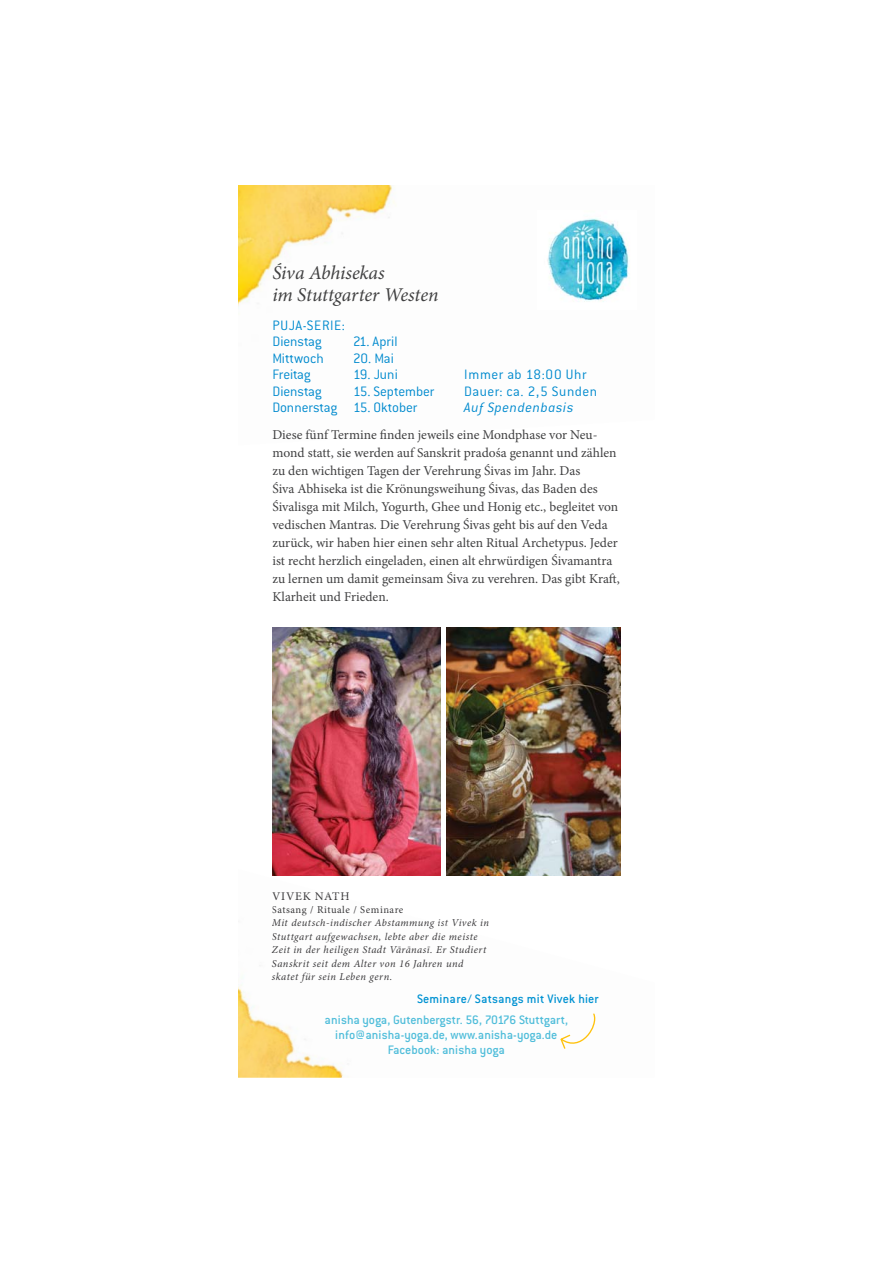
<style>
.page{position:relative;width:893px;height:1263px;background:#fff}
.page>*{position:absolute;margin:0;border:0;box-sizing:border-box;transform-origin:0 0}
.t1{font:italic 19.5px/22.5px "Minion Pro";letter-spacing:-.01em;color:#404041}
.t2{font:300 15px/16.5px "Conduit ITC";color:#008ace}
.t3{font:300 15px/16.5px "Conduit ITC";letter-spacing:.035em;color:#008ace}
.t4{font:italic 300 15px "Conduit ITC";letter-spacing:.04em;color:#008ace}
.t5{font:13.5px/18px "Minion Pro";color:#404041}
.t6{font:500 13.5px/15px "Conduit ITC";letter-spacing:-.005em;color:#4fbdda;text-align:center}
.t7{font:500 13.5px "Conduit ITC";letter-spacing:.015em;color:#0092d2}
.t8{font:12px "Minion Pro";letter-spacing:.06em;color:#3a393b}
.t9{font:italic 10.5px/13.5px "Minion Pro";letter-spacing:.04em;color:#3a393b}
.t10{font:10.5px "Minion Pro";letter-spacing:.05em;color:#3a393b}
</style>
<div class="page">
<img style="left:238px;top:869px;width:383px;height:209px">
<img style="left:238px;top:185px;width:157px;height:123px">
<img style="left:547px;top:218px;width:82px;height:84px">
<svg style="left:558px;top:1012px;width:41px;height:41px"></svg>
<img style="left:272px;top:892px;width:77px;height:8px">
<img style="left:272px;top:905px;width:131px;height:11px">
<img style="left:272px;top:919px;width:187px;height:10px">
<img style="left:272px;top:932px;width:206px;height:11px">
<img style="left:272px;top:946px;width:215px;height:10px">
<img style="left:272px;top:959px;width:191px;height:9px">
<img style="left:272px;top:973px;width:119px;height:10px">
<img style="left:272px;top:627px;width:168px;height:249px">
<img style="left:446px;top:627px;width:174px;height:249px">
<h1 class="t1" style="left:272px;top:263px;width:168px">Śiva Abhisekas<br>im Stuttgarter Westen</h1>
<p class="t2" style="left:272px;top:318px;width:74px">PUJA-SERIE:<br>Dienstag</p>
<p class="t2" style="left:353px;top:335px;width:46px">21. April</p>
<p class="t2" style="left:272px;top:351px;width:53px">Mittwoch</p>
<p class="t2" style="left:353px;top:351px;width:42px">20. Mai</p>
<p class="t2" style="left:272px;top:368px;width:40px">Freitag</p>
<p class="t2" style="left:353px;top:368px;width:46px">19. Juni</p>
<p class="t2" style="left:272px;top:384px;width:51px">Dienstag</p>
<p class="t2" style="left:272px;top:384px;width:163px;text-indent:81px">15. September<br>Donnerstag 15. Oktober</p>
<p class="t3" style="left:464px;top:368px;width:134px">Immer ab 18:00 Uhr<br>Dauer: ca. 2,5 Sunden</p>
<p class="t4" style="left:464px;top:398px;width:111px">Auf Spendenbasis</p>
<p class="t5" style="left:272px;top:427px;width:349px">Diese fünf Termine finden jeweils eine Mondphase vor Neu&shy;mond statt, sie werden auf Sanskrit pradośa genannt und zählen zu den wichtigen Tagen der Verehrung Śivas im Jahr. Das<br>Śiva Abhiseka ist die Krönungsweihung Śivas, das Baden des Śivalisga mit Milch, Yogurth, Ghee und Honig etc., begleitet von vedischen Mantras. Die Verehrung Śivas geht bis auf den Veda zurück, wir haben hier einen sehr alten Ritual Archetypus. Jeder ist recht herzlich eingeladen, einen alt ehrwürdigen Śivamantra zu lernen um damit gemeinsam Śiva zu verehren. Das gibt Kraft, Klarheit und Frieden.</p>
<p class="t8" style="left:272px;top:892px;width:79px">VIVEK NATH</p>
<p class="t10" style="left:272px;top:905px;width:133px">Satsang / Rituale / Seminare</p>
<p class="t9" style="left:272px;top:917px;width:218px">Mit deutsch-indischer Abstammung ist Vivek in Stuttgart aufgewachsen, lebte aber die meiste Zeit in der heiligen Stadt Vārānasī. Er Studiert Sanskrit seit dem Alter von 16 Jahren und skatet für sein Leben gern.</p>
<p class="t7" style="left:417px;top:994px;width:183px">Seminare/ Satsangs mit Vivek hier</p>
<p class="t6" style="left:325px;top:1013px;width:245px">anisha yoga, Gutenbergstr. 56, 70176 Stuttgart, info@anisha-yoga.de, www.anisha-yoga.de<br>Facebook: anisha yoga</p>
</div>
